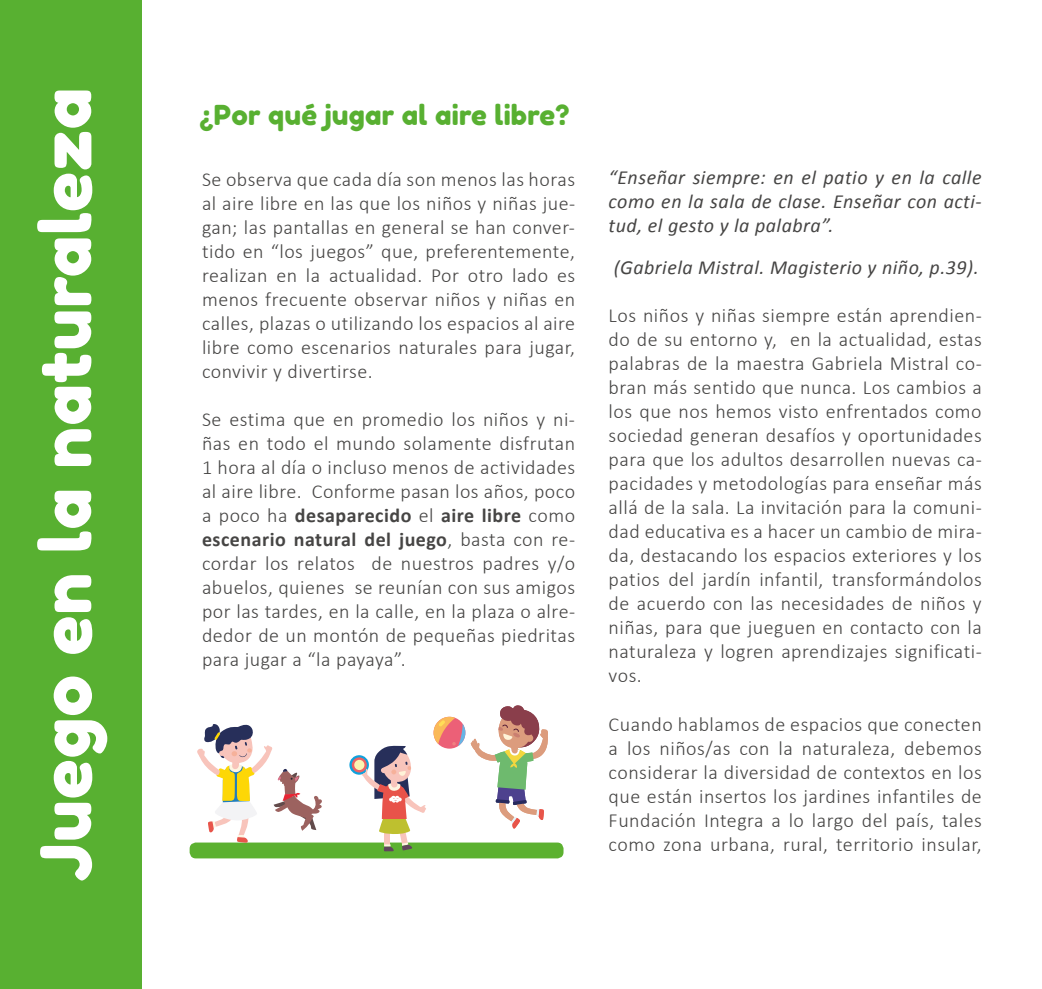
<style>
.page{position:relative;width:1042px;height:989px;background:#fff}
.page>*{position:absolute;margin:0;border:0;box-sizing:border-box;transform-origin:0 0}
.t1{font:70px "Fredoka One";letter-spacing:.01em;color:#fff}
.t2{font:27.5px "Fredoka One";letter-spacing:.01em;color:#58b031}
.t3{font:300 20px/24px "Calibri";letter-spacing:.025em;color:#464544;text-align:justify}
.t4{font:italic 20px/24px "Calibri";letter-spacing:.025em;color:#464544;text-align:justify}
.s1{font-weight:700}
</style>
<div class="page">
<div style="left:0;top:0;width:142px;height:989px;background:#58b031"></div>
<div style="left:190px;top:842px;width:373px;height:16px;background:#5cb130;border-radius:6px"></div>
<svg style="left:349px;top:755px;width:20px;height:19px"></svg>
<svg style="left:352px;top:757px;width:15px;height:15px"></svg>
<div style="left:354px;top:760px;width:10px;height:10px;background:#fbf4b2;border-radius:50%"></div>
<svg style="left:361px;top:745px;width:65px;height:106px"></svg>
<div style="left:433px;top:716px;width:32px;height:32px;background:#ec6077;border-radius:50%"></div>
<svg style="left:433px;top:716px;width:32px;height:30px"></svg>
<svg style="left:471px;top:705px;width:77px;height:123px"></svg>
<svg style="left:197px;top:724px;width:125px;height:118px"></svg>
<h1 class="t1" style="left:23px;top:881px;width:795px;rotate:-90deg">Juego en la naturaleza</h1>
<h2 class="t2" style="left:199px;top:98px;width:372px">¿Por qué jugar al aire libre?</h2>
<p class="t3" style="left:202px;top:166px;width:375px">Se observa que cada día son menos las horas al aire libre en las que los niños y niñas jue&shy;gan; las pantallas en general se han conver&shy;tido en “los juegos” que, preferentemente, realizan en la actualidad. Por otro lado es menos frecuente observar niños y niñas en calles, plazas o utilizando los espacios al aire libre como escenarios naturales para jugar, convivir y divertirse.</p>
<p class="t3" style="left:202px;top:406px;width:375px">Se estima que en promedio los niños y ni&shy;ñas en todo el mundo solamente disfrutan 1 hora al día o incluso menos de actividades al aire libre. Conforme pasan los años, poco a poco ha <span class="s1">desaparecido</span> el <span class="s1">aire libre</span> como <span class="s1">escenario natural del juego</span>, basta con re&shy;cordar los relatos de nuestros padres y/o abuelos, quienes se reunían con sus amigos por las tardes, en la calle, en la plaza o alre&shy;dedor de un montón de pequeñas piedritas para jugar a “la payaya”.</p>
<p class="t4" style="left:609px;top:165px;width:374px">“Enseñar siempre: en el patio y en la calle como en la sala de clase. Enseñar con acti&shy;tud, el gesto y la palabra”.</p>
<p class="t4" style="left:614px;top:255px;width:367px">(Gabriela Mistral. Magisterio y niño, p.39).</p>
<p class="t3" style="left:609px;top:303px;width:375px">Los niños y niñas siempre están aprendien&shy;do de su entorno y, en la actualidad, estas palabras de la maestra Gabriela Mistral co&shy;bran más sentido que nunca. Los cambios a los que nos hemos visto enfrentados como sociedad generan desafíos y oportunidades para que los adultos desarrollen nuevas ca&shy;pacidades y metodologías para enseñar más allá de la sala. La invitación para la comuni&shy;dad educativa es a hacer un cambio de mira&shy;da, destacando los espacios exteriores y los patios del jardín infantil, transformándolos de acuerdo con las necesidades de niños y niñas, para que jueguen en contacto con la naturaleza y logren aprendizajes significati&shy;vos.</p>
<p class="t3" style="left:609px;top:711px;width:375px">Cuando hablamos de espacios que conecten a los niños/as con la naturaleza, debemos considerar la diversidad de contextos en los que están insertos los jardines infantiles de Fundación Integra a lo largo del país, tales como zona urbana, rural, territorio insular,</p>
</div>
